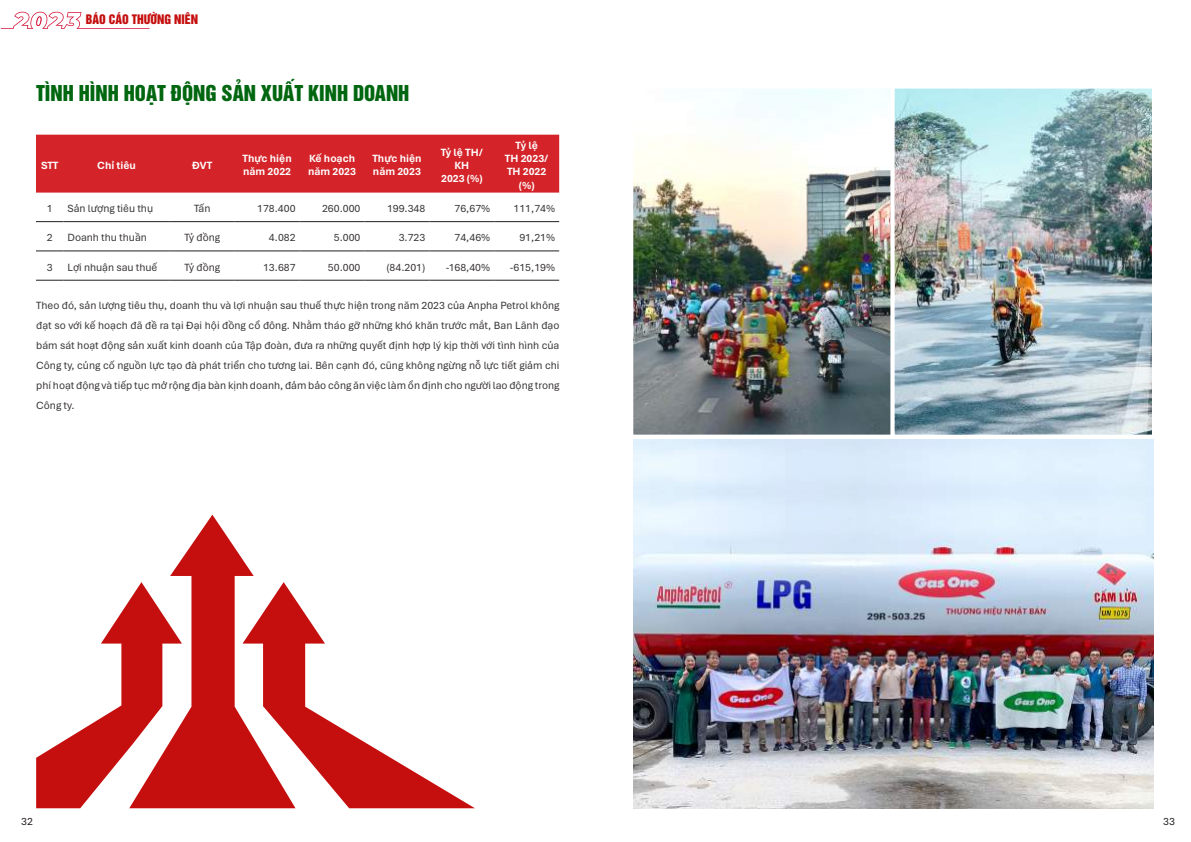
<style>
.page{position:relative;width:1191px;height:842px;background:#fff}
.page>*{position:absolute;margin:0;border:0;box-sizing:border-box;transform-origin:0 0}
.t1{font:20px "UTM Helvet Ins";color:#006610}
.t2{font:12px "UTM Helvet Ins";color:#c50e0e}
.t3{font:11px/20px "Aptos";color:#393535;text-align:justify}
.t4{font:700 11px/13.2px "Aptos";color:#fff}
.t5{font:11px "Aptos";color:#241f1f}
</style>
<div class="page">
<div style="left:36px;top:135px;width:523px;height:58px;background:#d42429"></div>
<svg style="left:36px;top:221px;width:27px;height:1px"></svg>
<hr style="left:63px;top:221px;width:107px;height:1px;background:#241f1f">
<hr style="left:170px;top:221px;width:65px;height:1px;background:#241f1f">
<hr style="left:235px;top:221px;width:65px;height:1px;background:#241f1f">
<hr style="left:300px;top:221px;width:64px;height:1px;background:#241f1f">
<hr style="left:364px;top:221px;width:65px;height:1px;background:#241f1f">
<hr style="left:429px;top:221px;width:65px;height:1px;background:#241f1f">
<hr style="left:494px;top:221px;width:65px;height:1px;background:#241f1f">
<svg style="left:36px;top:251px;width:27px;height:1px"></svg>
<hr style="left:63px;top:251px;width:107px;height:1px;background:#241f1f">
<hr style="left:170px;top:251px;width:65px;height:1px;background:#241f1f">
<hr style="left:235px;top:251px;width:65px;height:1px;background:#241f1f">
<hr style="left:300px;top:251px;width:64px;height:1px;background:#241f1f">
<hr style="left:364px;top:251px;width:65px;height:1px;background:#241f1f">
<hr style="left:429px;top:251px;width:65px;height:1px;background:#241f1f">
<hr style="left:494px;top:251px;width:65px;height:1px;background:#241f1f">
<svg style="left:36px;top:280px;width:27px;height:1px"></svg>
<hr style="left:63px;top:280px;width:107px;height:1px;background:#241f1f">
<hr style="left:170px;top:280px;width:65px;height:1px;background:#241f1f">
<hr style="left:235px;top:280px;width:65px;height:1px;background:#241f1f">
<hr style="left:300px;top:280px;width:64px;height:1px;background:#241f1f">
<hr style="left:364px;top:280px;width:65px;height:1px;background:#241f1f">
<hr style="left:429px;top:280px;width:65px;height:1px;background:#241f1f">
<hr style="left:494px;top:280px;width:65px;height:1px;background:#241f1f">
<img style="left:634px;top:90px;width:517px;height:344px">
<div style="left:629px;top:85px;width:265px;height:354px;border:4px solid #fff"></div>
<div style="left:890px;top:85px;width:266px;height:354px;border:4px solid #fff"></div>
<img style="left:633px;top:517px;width:521px;height:291px">
<svg style="left:36px;top:601px;width:93px;height:207px"></svg>
<svg style="left:129px;top:515px;width:125px;height:293px;fill:#c50e0e"></svg>
<svg style="left:242px;top:582px;width:233px;height:226px"></svg>
<svg style="left:1px;top:12px;width:148px;height:17px"></svg>
<p class="t2" style="left:86px;top:10px;width:114px">BÁO CÁO THƯỜNG NIÊN</p>
<h1 class="t1" style="left:36px;top:76px;width:375px">TÌNH HÌNH HOẠT ĐỘNG SẢN XUẤT KINH DOANH</h1>
<p class="t4" style="left:41px;top:158px;width:19px">STT</p>
<p class="t4" style="left:97px;top:158px;width:40px">Chỉ tiêu</p>
<p class="t4" style="left:192px;top:158px;width:21px">ĐVT</p>
<p class="t4" style="left:243px;top:152px;width:51px">Thực hiện năm 2022</p>
<p class="t4" style="left:308px;top:152px;width:49px">Kế hoạch năm 2023</p>
<p class="t4" style="left:372px;top:152px;width:51px">Thực hiện năm 2023</p>
<p class="t4" style="left:441px;top:145px;width:44px;text-align:center">Tỷ lệ TH/<br>KH<br>2023 (%)</p>
<p class="t4" style="left:505px;top:138px;width:45px;text-align:center">Tỷ lệ<br>TH 2023/<br>TH 2022 (%)</p>
<p class="t3" style="left:47px;top:198px;width:7px">1</p>
<p class="t3" style="left:67px;top:198px;width:87px">Sản lượng tiêu thụ</p>
<p class="t3" style="left:194px;top:198px;width:18px">Tấn</p>
<p class="t3" style="left:257px;top:198px;width:40px">178.400</p>
<p class="t3" style="left:322px;top:198px;width:40px">260.000</p>
<p class="t3" style="left:387px;top:198px;width:40px">199.348</p>
<p class="t3" style="left:454px;top:198px;width:37px">76,67%</p>
<p class="t3" style="left:513px;top:198px;width:43px">111,74%</p>
<p class="t3" style="left:47px;top:227px;width:7px">2</p>
<p class="t3" style="left:67px;top:227px;width:81px">Doanh thu thuần</p>
<p class="t3" style="left:184px;top:227px;width:37px">Tỷ đồng</p>
<p class="t3" style="left:269px;top:227px;width:28px">4.082</p>
<p class="t3" style="left:334px;top:227px;width:28px">5.000</p>
<p class="t3" style="left:399px;top:227px;width:28px">3.723</p>
<p class="t3" style="left:454px;top:227px;width:37px">74,46%</p>
<p class="t3" style="left:519px;top:227px;width:37px">91,21%</p>
<p class="t3" style="left:47px;top:257px;width:7px">3</p>
<p class="t3" style="left:67px;top:257px;width:91px">Lợi nhuận sau thuế</p>
<p class="t3" style="left:184px;top:257px;width:37px">Tỷ đồng</p>
<p class="t3" style="left:263px;top:257px;width:34px">13.687</p>
<p class="t3" style="left:328px;top:257px;width:34px">50.000</p>
<p class="t3" style="left:386px;top:257px;width:40px">(84.201)</p>
<p class="t3" style="left:446px;top:257px;width:46px">-168,40%</p>
<p class="t3" style="left:510px;top:257px;width:47px">-615,19%</p>
<p class="t3" style="left:36px;top:295px;width:524px">Theo đó, sản lượng tiêu thụ, doanh thu và lợi nhuận sau thuế thực hiện trong năm 2023 của Anpha Petrol không đạt so với kế hoạch đã đề ra tại Đại hội đồng cổ đông. Nhằm tháo gỡ những khó khăn trước mắt, Ban Lãnh đạo bám sát hoạt động sản xuất kinh doanh của Tập đoàn, đưa ra những quyết định hợp lý kịp thời với tình hình của Công ty, củng cố nguồn lực tạo đà phát triển cho tương lai. Bên cạnh đó, cũng không ngừng nỗ lực tiết giảm chi phí hoạt động và tiếp tục mở rộng địa bàn kịnh doanh, đảm bảo công ăn việc làm ổn định cho người lao động trong Công ty.</p>
<p class="t5" style="left:21px;top:814px;width:13px">32</p>
<p class="t5" style="left:1163px;top:814px;width:13px">33</p>
</div>
